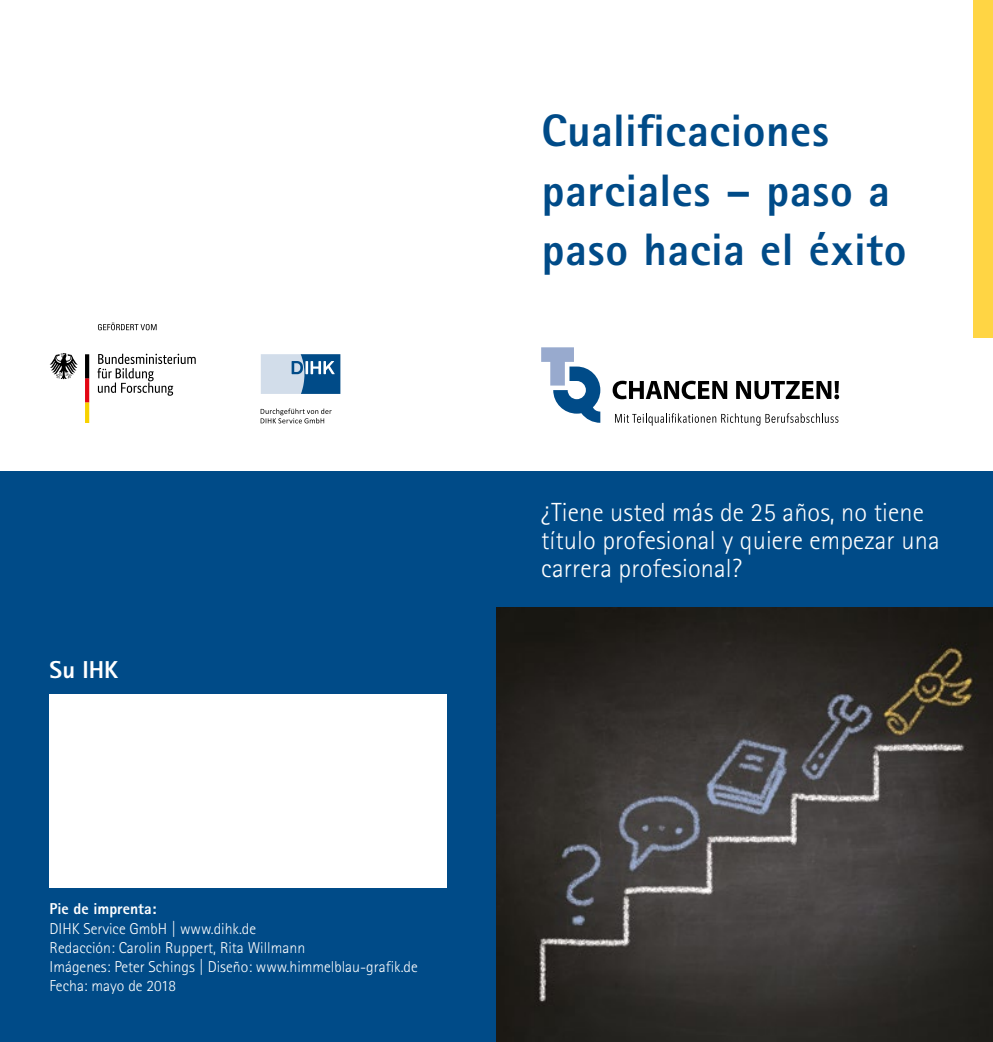
<style>
.page{position:relative;width:993px;height:1042px;background:#fff}
.page>*{position:absolute;margin:0;border:0;box-sizing:border-box;transform-origin:0 0}
.t1{font:800 45.5px/59.5px "Agfa Rotis Sans Serif";letter-spacing:.01em;color:#004b88}
.t2{font:300 26.25px/28px "Agfa Rotis Sans Serif";letter-spacing:.005em;color:#fff}
.t3{font:800 24.5px "Agfa Rotis Sans Serif";color:#fff}
.t4{font:300 15.75px/19.2px "Agfa Rotis Sans Serif";color:#fff}
.t5{font:800 15.75px "Agfa Rotis Sans Serif";color:#fff}
</style>
<div class="page">
<div style="left:0;top:471px;width:496px;height:571px;background:#004b88"></div>
<img style="left:496px;top:607px;width:496px;height:435px">
<div style="left:50px;top:694px;width:396px;height:194px;background:#fff"></div>
<div style="left:972px;top:0;width:20px;height:337px;background:#ffd544"></div>
<div style="left:496px;top:471px;width:496px;height:136px;background:#004b88"></div>
<svg style="left:541px;top:347px;width:59px;height:76px"></svg>
<svg style="left:612px;top:381px;width:115px;height:18px"></svg>
<svg style="left:736px;top:381px;width:102px;height:18px"></svg>
<svg style="left:615px;top:413px;width:223px;height:13px"></svg>
<svg style="left:97px;top:354px;width:99px;height:42px"></svg>
<svg style="left:50px;top:353px;width:28px;height:26px"></svg>
<svg style="left:85px;top:354px;width:4px;height:69px"></svg>
<svg style="left:98px;top:322px;width:58px;height:8px"></svg>
<svg style="left:260px;top:408px;width:71px;height:15px"></svg>
<svg style="left:261px;top:354px;width:79px;height:40px;background:#7aa0c1"></svg>
<h3 class="t3" style="left:50px;top:654px;width:70px">Su IHK</h3>
<p class="t5" style="left:50px;top:899px;width:108px">Pie de imprenta:</p>
<p class="t4" style="left:50px;top:918px;width:370px">DIHK Service GmbH | www.dihk.de<br>Redacción: Carolin Ruppert, Rita Willmann<br>Imágenes: Peter Schings | Diseño: www.himmelblau-grafik.de Fecha: mayo de 2018</p>
<h1 class="t1" style="left:541px;top:100px;width:366px">Cualificaciones parciales – paso a paso hacia el éxito</h1>
<h2 class="t2" style="left:541px;top:498px;width:400px">¿Tiene usted más de 25 años, no tiene título profesional y quiere empezar una carrera profesional?</h2>
</div>
